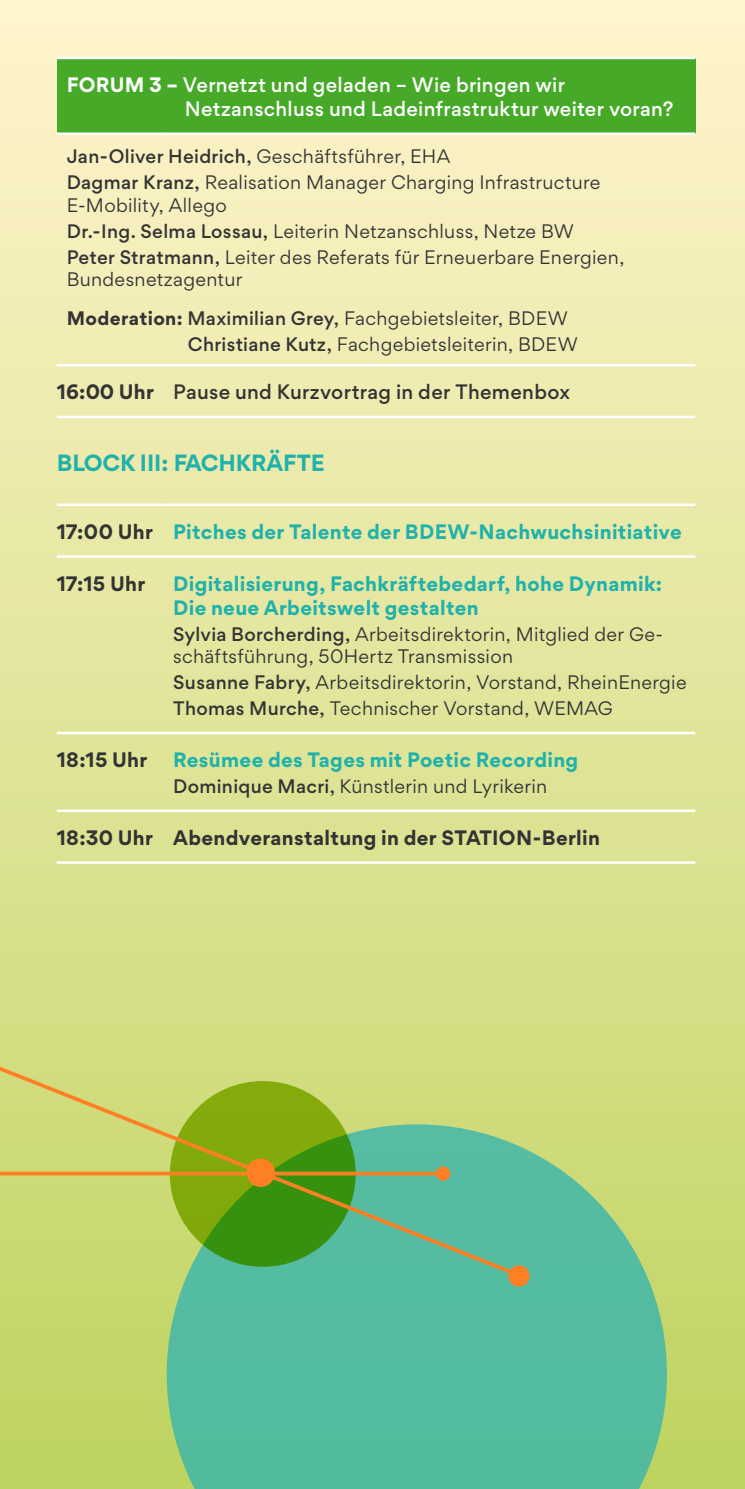
<style>
.page{position:relative;width:745px;height:1489px;background:#fff}
.page>*{position:absolute;margin:0;border:0;box-sizing:border-box;transform-origin:0 0}
.t1{font:700 22.5px "Gordita";color:#20b2aa}
.t2{font:700 20px/24px "Gordita";letter-spacing:.015em;color:#20b2aa}
.t3{font:500 20px/24px "Gordita";letter-spacing:.015em;color:#fff}
.t4{font:700 20px "Gordita";letter-spacing:.015em;color:#333}
.t5{font:500 20px "Gordita";letter-spacing:.015em;color:#333}
.t6{font:18.75px/26px "Gordita";letter-spacing:.015em;color:#333}
.s1{font-weight:700}
.s2{font-weight:500}
.s3{color:#333}
</style>
<div class="page">
<div style="left:0;top:0;width:744px;height:1488px;background:linear-gradient(to bottom,#fff4ce,#bfd461)"></div>
<hr style="left:57px;top:555px;width:106px;height:3px;background:#fff">
<hr style="left:163px;top:555px;width:531px;height:3px;background:#fff">
<hr style="left:57px;top:731px;width:106px;height:3px;background:#fff">
<hr style="left:163px;top:731px;width:531px;height:3px;background:#fff">
<hr style="left:57px;top:809px;width:106px;height:3px;background:#fff">
<hr style="left:163px;top:809px;width:531px;height:3px;background:#fff">
<hr style="left:57px;top:861px;width:106px;height:2px;background:#fff">
<hr style="left:163px;top:861px;width:531px;height:2px;background:#fff">
<hr style="left:57px;top:503px;width:106px;height:3px;background:#fff">
<hr style="left:163px;top:503px;width:531px;height:3px;background:#fff">
<div style="left:57px;top:58px;width:637px;height:76px;background:#46aa28"></div>
<hr style="left:57px;top:416px;width:106px;height:2px;background:#fff">
<hr style="left:163px;top:416px;width:531px;height:2px;background:#fff">
<hr style="left:57px;top:57px;width:106px;height:2px;background:#fff">
<hr style="left:163px;top:57px;width:531px;height:2px;background:#fff">
<hr style="left:57px;top:132px;width:106px;height:3px;background:#fff">
<hr style="left:163px;top:132px;width:531px;height:3px;background:#fff">
<hr style="left:57px;top:364px;width:106px;height:2px;background:#fff">
<hr style="left:163px;top:364px;width:531px;height:2px;background:#fff">
<svg style="left:167px;top:1124px;width:499px;height:364px;fill:#53bb9f"></svg>
<div style="left:509px;top:1266px;width:19px;height:19px;background:#ff7f24;border-radius:50%"></div>
<div style="left:508px;top:1265px;width:21px;height:21px;border:2px solid #ff7f24;border-radius:50%"></div>
<svg style="left:0;top:1040px;width:523px;height:239px"></svg>
<div style="left:248px;top:1159px;width:25px;height:26px;background:#ff7f24;border-radius:50%"></div>
<div style="left:246px;top:1158px;width:29px;height:28px;border:2px solid #ff7f24;border-radius:50%"></div>
<svg style="left:0;top:1171px;width:436px;height:4px;fill:#ff7f24"></svg>
<div style="left:437px;top:1167px;width:11px;height:12px;background:#ff7f24;border-radius:50%"></div>
<div style="left:436px;top:1166px;width:14px;height:14px;border:2px solid #ff7f24;border-radius:50%"></div>
<p class="t3" style="left:185px;top:73px;width:489px;text-indent:-118px"><span class="s1">FORUM 3 –</span> Vernetzt und geladen – Wie bringen wir<br>Netzanschluss und Ladeinfrastruktur weiter voran?</p>
<p class="t6" style="left:67px;top:143px;width:535px"><span class="s2">Jan-Oliver Heidrich,</span> Geschäftsführer, EHA<br><span class="s2">Dagmar Kranz,</span> Realisation Manager Charging Infrastructure</p>
<p class="t6" style="left:67px;top:192px;width:559px">E-Mobility, Allego<br><span class="s2">Dr.-Ing. Selma Lossau,</span> Leiterin Netzanschluss, Netze BW<br><span class="s2">Peter Stratmann,</span> Leiter des Referats für Erneuerbare Energien,</p>
<p class="t6" style="left:67px;top:260px;width:502px;line-height:38.5px">Bundesnetzagentur<br><span class="s1">Moderation:</span> <span class="s2">Maximilian Grey,</span> Fachgebietsleiter, BDEW</p>
<p class="t6" style="left:188px;top:331px;width:391px"><span class="s2">Christiane Kutz,</span> Fachgebietsleiterin, BDEW</p>
<p class="t5" style="left:57px;top:378px;width:514px"><span class="s1">16:00 Uhr</span> Pause und Kurzvortrag in der Themenbox</p>
<p class="t1" style="left:57px;top:446px;width:269px">BLOCK III: FACHKRÄFTE</p>
<p class="t2" style="left:57px;top:519px;width:626px"><span class="s3">17:00 Uhr</span> Pitches der Talente der BDEW-Nachwuchsinitiative</p>
<p class="t4" style="left:57px;top:568px;width:90px">17:15 Uhr</p>
<p class="t2" style="left:173px;top:571px;width:490px">Digitalisierung, Fachkräftebedarf, hohe Dynamik:<br>Die neue Arbeitswelt gestalten</p>
<p class="t6" style="left:173px;top:622px;width:491px;line-height:22.5px"><span class="s2">Sylvia Borcherding,</span> Arbeitsdirektorin, Mitglied der Ge&shy;schäftsführung, 50Hertz Transmission</p>
<p class="t6" style="left:173px;top:669px;width:514px"><span class="s2">Susanne Fabry,</span> Arbeitsdirektorin, Vorstand, RheinEnergie<br><span class="s2">Thomas Murche,</span> Technischer Vorstand, WEMAG</p>
<p class="t4" style="left:57px;top:745px;width:92px">18:15 Uhr</p>
<p class="t2" style="left:173px;top:747px;width:406px">Resümee des Tages mit Poetic Recording</p>
<p class="t6" style="left:173px;top:773px;width:375px"><span class="s2">Dominique Macri,</span> Künstlerin und Lyrikerin</p>
<p class="t4" style="left:57px;top:822px;width:544px">18:30 Uhr Abendveranstaltung in der STATION-Berlin</p>
</div>
